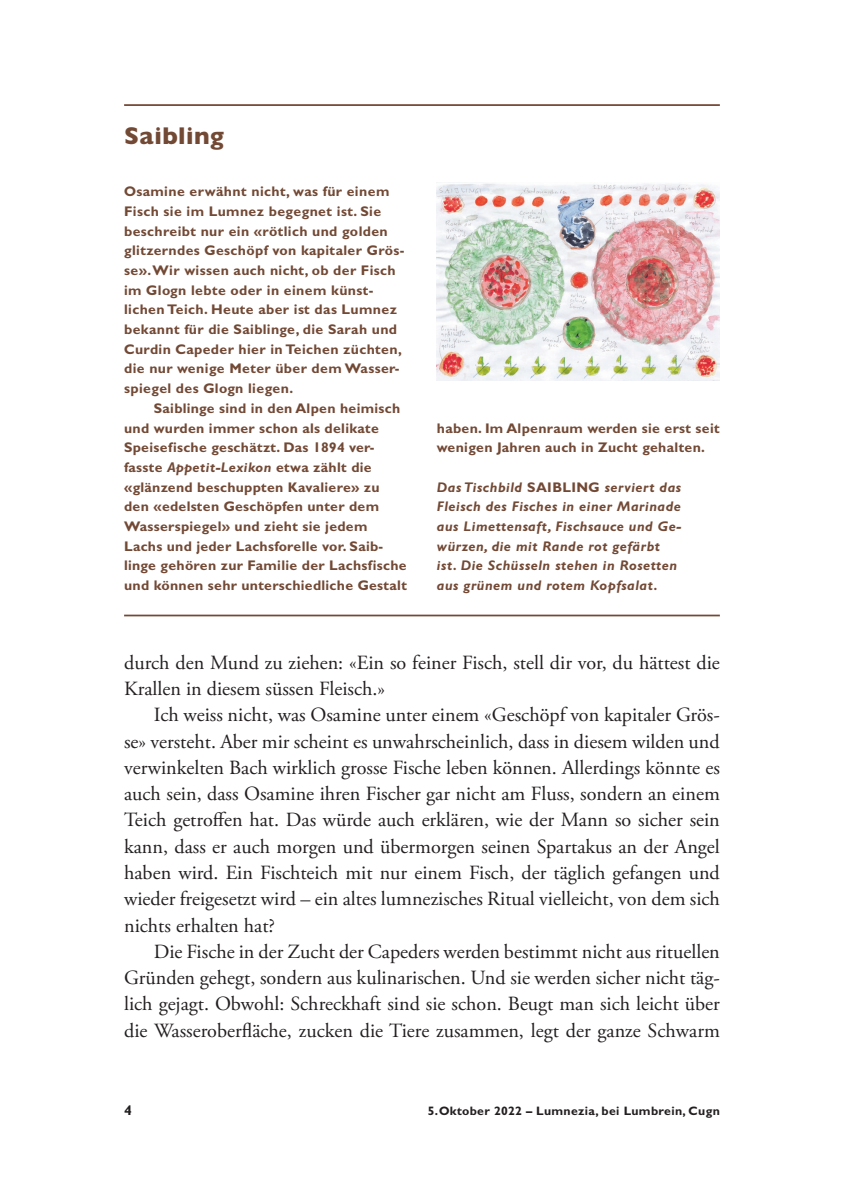
<style>
.page{position:relative;width:844px;height:1191px;background:#fff}
.page>*{position:absolute;margin:0;border:0;box-sizing:border-box;transform-origin:0 0}
.Kasten_Titel{font:800 24.5px "Gill Sans MT Pro";letter-spacing:.02em;color:#724935}
.Lauftext{font:20.12px/26.2px "Adobe Garamond Pro";color:#231f20;text-align:justify}
.Kasten_Lauftext{font:700 14px/19.6px "Gill Sans MT Pro";letter-spacing:.02em;color:#724935}
.Kasten_Lauftext-2{font:italic 700 14px/19.6px "Gill Sans MT Pro";letter-spacing:.04em;color:#724935}
.t1{font:700 14px "Gill Sans MT Pro";color:#231f20}
.t2{font:700 12.25px "Gill Sans MT Pro";letter-spacing:.025em;color:#231f20}
.s1{font-style:italic}
.s2{font-style:normal}
</style>
<div class="page">
<img style="left:437px;top:183px;width:282px;height:197px">
<hr style="left:124px;top:104px;width:595px;height:2px;background:#724935">
<hr style="left:124px;top:614px;width:595px;height:2px;background:#724935">
<p class="Kasten_Titel" style="left:124px;top:121px;width:101px">Saibling</p>
<p class="Kasten_Lauftext" style="left:124px;top:181px;width:267px">Osamine erwähnt nicht, was für einem</p>
<p class="Kasten_Lauftext" style="left:124px;top:201px;width:258px">Fisch sie im Lumnez begegnet ist. Sie</p>
<p class="Kasten_Lauftext" style="left:124px;top:221px;width:265px">beschreibt nur ein «rötlich und golden</p>
<p class="Kasten_Lauftext" style="left:124px;top:240px;width:282px">glitzerndes Geschöpf von kapitaler Grös-</p>
<p class="Kasten_Lauftext" style="left:124px;top:260px;width:273px">se». Wir wissen auch nicht, ob der Fisch</p>
<p class="Kasten_Lauftext" style="left:124px;top:280px;width:251px">im Glogn lebte oder in einem künst-</p>
<p class="Kasten_Lauftext" style="left:124px;top:299px;width:274px">lichen Teich. Heute aber ist das Lumnez</p>
<p class="Kasten_Lauftext" style="left:124px;top:319px;width:274px">bekannt für die Saiblinge, die Sarah und</p>
<p class="Kasten_Lauftext" style="left:124px;top:339px;width:279px">Curdin Capeder hier in Teichen züchten,</p>
<p class="Kasten_Lauftext" style="left:124px;top:359px;width:277px">die nur wenige Meter über dem Wasser-</p>
<p class="Kasten_Lauftext" style="left:124px;top:378px;width:170px">spiegel des Glogn liegen.</p>
<p class="Kasten_Lauftext" style="left:154px;top:398px;width:248px">Saiblinge sind in den Alpen heimisch</p>
<p class="Kasten_Lauftext" style="left:124px;top:418px;width:256px">und wurden immer schon als delikate</p>
<p class="Kasten_Lauftext" style="left:124px;top:437px;width:252px">Speisefische geschätzt. Das 1894 ver-</p>
<p class="Kasten_Lauftext" style="left:124px;top:457px;width:249px">fasste <span class="s1">Appetit-Lexikon</span> etwa zählt die</p>
<p class="Kasten_Lauftext" style="left:124px;top:477px;width:257px">«glänzend beschuppten Kavaliere» zu</p>
<p class="Kasten_Lauftext" style="left:124px;top:496px;width:256px">den «edelsten Geschöpfen unter dem</p>
<p class="Kasten_Lauftext" style="left:124px;top:516px;width:245px">Wasserspiegel» und zieht sie jedem</p>
<p class="Kasten_Lauftext" style="left:124px;top:536px;width:260px">Lachs und jeder Lachsforelle vor. Saib-</p>
<p class="Kasten_Lauftext" style="left:124px;top:555px;width:284px">linge gehören zur Familie der Lachsfische</p>
<p class="Kasten_Lauftext" style="left:124px;top:575px;width:284px">und können sehr unterschiedliche Gestalt</p>
<p class="Kasten_Lauftext" style="left:437px;top:418px;width:284px">haben. Im Alpenraum werden sie erst seit wenigen Jahren auch in Zucht gehalten.</p>
<p class="Kasten_Lauftext-2" style="left:437px;top:477px;width:246px">Das Tischbild <span class="s2">SAIBLING</span> serviert das Fleisch des Fisches in einer Marinade aus Limettensaft, Fischsauce und Ge&shy;würzen, die mit Rande rot gefärbt ist. Die Schüsseln stehen in Rosetten aus grünem und rotem Kopfsalat.</p>
<p class="Lauftext" style="left:124px;top:650px;width:597px">durch den Mund zu ziehen: «Ein so feiner Fisch, stell dir vor, du hättest die<br>Krallen in diesem süssen Fleisch.»</p>
<p class="Lauftext" style="left:124px;top:702px;width:597px;text-indent:30px">Ich weiss nicht, was Osamine unter einem «Geschöpf von kapitaler Grös&shy;se» versteht. Aber mir scheint es unwahrscheinlich, dass in diesem wilden und verwinkelten Bach wirklich grosse Fische leben können. Allerdings könnte es auch sein, dass Osamine ihren Fischer gar nicht am Fluss, sondern an einem Teich getroffen hat. Das würde auch erklären, wie der Mann so sicher sein kann, dass er auch morgen und übermorgen seinen Spartakus an der Angel haben wird. Ein Fischteich mit nur einem Fisch, der täglich gefangen und wieder freigesetzt wird – ein altes lumnezisches Ritual vielleicht, von dem sich nichts erhalten hat?</p>
<p class="Lauftext" style="left:124px;top:939px;width:597px;text-indent:30px">Die Fische in der Zucht der Capeders werden bestimmt nicht aus rituellen Gründen gehegt, sondern aus kulinarischen. Und sie werden sicher nicht täg&shy;lich gejagt. Obwohl: Schreckhaft sind sie schon. Beugt man sich leicht über die Wasseroberfläche, zucken die Tiere zusammen, legt der ganze Schwarm</p>
<p class="t1" style="left:124px;top:1102px;width:9px">4</p>
<p class="t2" style="left:427px;top:1103px;width:293px">5.Oktober 2022 – Lumnezia, bei Lumbrein, Cugn</p>
</div>
